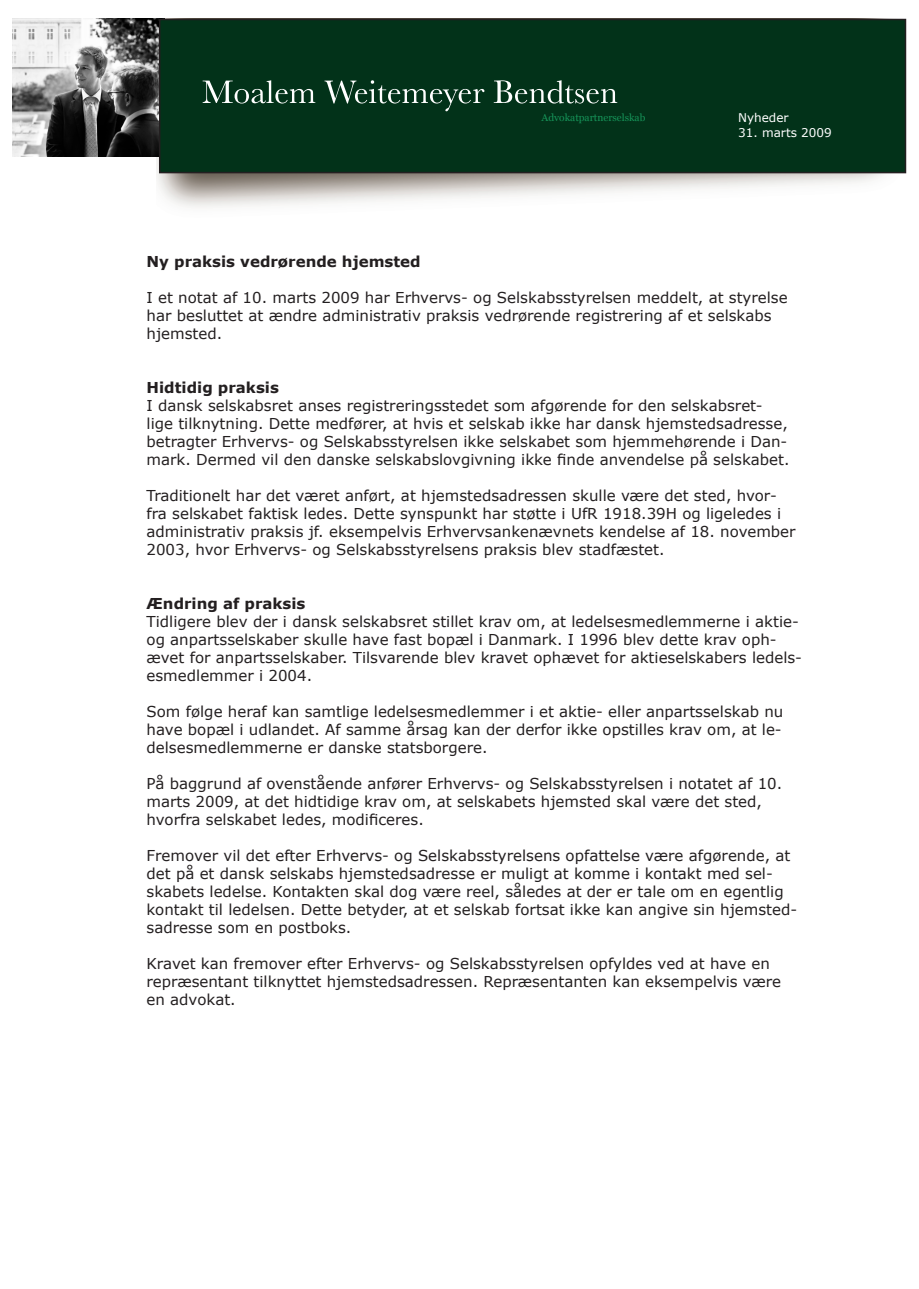
<style>
.page{position:relative;width:919px;height:1289px;background:#fff}
.page>*{position:absolute;margin:0;border:0;box-sizing:border-box;transform-origin:0 0}
.t1{font:15px/18px "Verdana";color:#231f20}
.t2{font:700 15px "Verdana";color:#231f20}
.t3{font:12px "Verdana";color:#fff}
.t4{font:10.2px "Georgia";color:#169459}
</style>
<div class="page">
<img style="left:157px;top:156px;width:749px;height:52px">
<img style="left:13px;top:19px;width:146px;height:137px">
<div style="left:160px;top:20px;width:745px;height:153px;background:#023219"></div>
<div style="left:159px;top:19px;width:747px;height:154px;border:2px solid #231f20"></div>
<svg style="left:203px;top:80px;width:112px;height:23px"></svg>
<svg style="left:324px;top:80px;width:160px;height:31px"></svg>
<svg style="left:493px;top:80px;width:124px;height:23px"></svg>
<p class="t4" style="left:541px;top:112px;width:105px">Advokatpartnerselskab</p>
<p class="t3" style="left:738px;top:110px;width:52px">Nyheder</p>
<p class="t3" style="left:738px;top:125px;width:95px">31. marts 2009</p>
<p class="t2" style="left:146px;top:252px;width:276px">Ny praksis vedrørende hjemsted</p>
<p class="t1" style="left:146px;top:288px;width:642px">I et notat af 10. marts 2009 har Erhvervs- og Selskabsstyrelsen meddelt, at styrelse har besluttet at ændre administrativ praksis vedrørende registrering af et selskabs hjemsted.</p>
<p class="t2" style="left:146px;top:378px;width:134px">Hidtidig praksis</p>
<p class="t1" style="left:146px;top:396px;width:644px">I dansk selskabsret anses registreringsstedet som afgørende for den selskabsret&shy;lige tilknytning. Dette medfører, at hvis et selskab ikke har dansk hjemstedsadresse, betragter Erhvervs- og Selskabsstyrelsen ikke selskabet som hjemmehørende i Dan&shy;mark. Dermed vil den danske selskabslovgivning ikke finde anvendelse på selskabet.</p>
<p class="t1" style="left:146px;top:486px;width:650px">Traditionelt har det været anført, at hjemstedsadressen skulle være det sted, hvor&shy;fra selskabet faktisk ledes. Dette synspunkt har støtte i UfR 1918.39H og ligeledes i administrativ praksis jf. eksempelvis Erhvervsankenævnets kendelse af 18. november 2003, hvor Erhvervs- og Selskabsstyrelsens praksis blev stadfæstet.</p>
<p class="t2" style="left:146px;top:594px;width:160px">Ændring af praksis</p>
<p class="t1" style="left:146px;top:612px;width:657px">Tidligere blev der i dansk selskabsret stillet krav om, at ledelsesmedlemmerne i aktie&shy;og anpartsselskaber skulle have fast bopæl i Danmark. I 1996 blev dette krav oph&shy;ævet for anpartsselskaber. Tilsvarende blev kravet ophævet for aktieselskabers ledels&shy;esmedlemmer i 2004.</p>
<p class="t1" style="left:146px;top:702px;width:638px;text-align:justify">Som følge heraf kan samtlige ledelsesmedlemmer i et aktie- eller anpartsselskab nu have bopæl i udlandet. Af samme årsag kan der derfor ikke opstilles krav om, at le&shy;delsesmedlemmerne er danske statsborgere.</p>
<p class="t1" style="left:146px;top:774px;width:637px">På baggrund af ovenstående anfører Erhvervs- og Selskabsstyrelsen i notatet af 10. marts 2009, at det hidtidige krav om, at selskabets hjemsted skal være det sted, hvorfra selskabet ledes, modificeres.</p>
<p class="t1" style="left:146px;top:846px;width:652px">Fremover vil det efter Erhvervs- og Selskabsstyrelsens opfattelse være afgørende, at det på et dansk selskabs hjemstedsadresse er muligt at komme i kontakt med sel&shy;skabets ledelse. Kontakten skal dog være reel, således at der er tale om en egentlig kontakt til ledelsen. Dette betyder, at et selskab fortsat ikke kan angive sin hjemsted&shy;sadresse som en postboks.</p>
<p class="t1" style="left:146px;top:954px;width:636px">Kravet kan fremover efter Erhvervs- og Selskabsstyrelsen opfyldes ved at have en repræsentant tilknyttet hjemstedsadressen. Repræsentanten kan eksempelvis være en advokat.</p>
</div>
